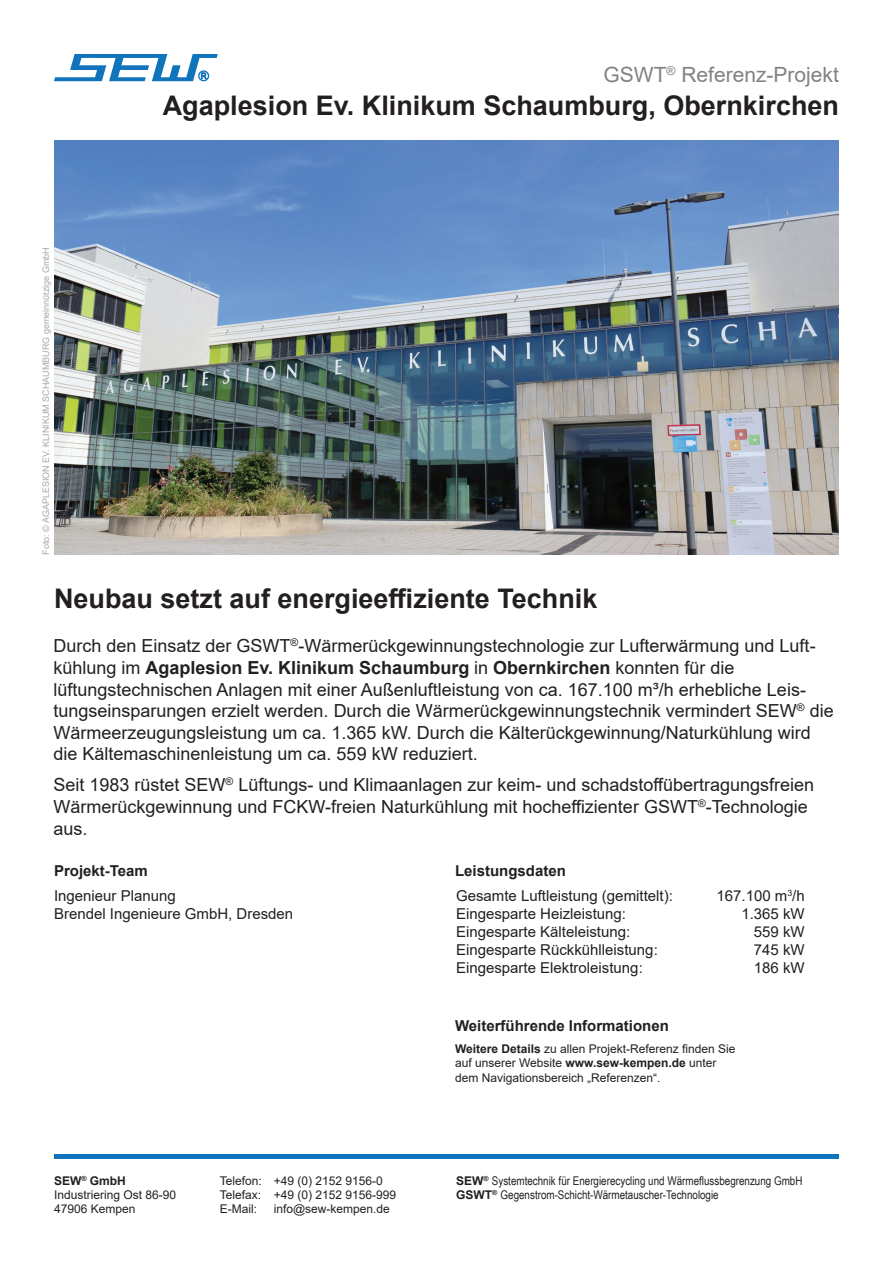
<style>
.page{position:relative;width:893px;height:1263px;background:#fff}
.page>*{position:absolute;margin:0;border:0;box-sizing:border-box;transform-origin:0 0}
.t1{font:700 27px "Arial";color:#231f20}
.t2{font:21px "Arial";color:#808285}
.t3{font:18px/21.6px "Arial";color:#231f20}
.t4{font:15px/18px "Arial";color:#231f20}
.t5{font:700 15px "Arial";color:#231f20}
.t6{font:12px/14.4px "Arial";color:#231f20}
.t7{font:12px/14.4px "Arial Narrow";color:#231f20}
.t8{font:9px "Arial";color:#a8a9ad}
.s1{font-weight:700}
.s2{font-family:"Arial";font-weight:700}
</style>
<div class="page">
<div style="left:54px;top:1154px;width:785px;height:5px;background:#1074bc"></div>
<svg style="left:54px;top:54px;width:164px;height:27px"></svg>
<img style="left:54px;top:140px;width:785px;height:415px">
<p class="t8" style="left:40px;top:555px;width:309px;rotate:-90deg">Foto: © AGAPLESION EV. KLINIKUM SCHAUMBURG gemeinnützige GmbH</p>
<p class="t2" style="left:604px;top:60px;width:237px">GSWT<sup>®</sup> Referenz-Projekt</p>
<h1 class="t1" style="left:163px;top:87px;width:678px">Agaplesion Ev. Klinikum Schaumburg, Obernkirchen</h1>
<h1 class="t1" style="left:54px;top:579px;width:545px">Neubau setzt auf energieeffiziente Technik</h1>
<p class="t3" style="left:53px;top:635px;width:782px">Durch den Einsatz der GSWT<sup>®</sup>-Wärmerückgewinnungstechnologie zur Lufterwärmung und Luft&shy;kühlung im <span class="s1">Agaplesion Ev. Klinikum Schaumburg</span> in <span class="s1">Obernkirchen</span> konnten für die lüftungstechnischen Anlagen mit einer Außenluftleistung von ca. 167.100 m³/h erhebliche Leis&shy;tungseinsparungen erzielt werden. Durch die Wärmerückgewinnungstechnik vermindert SEW<sup>®</sup> die Wärmeerzeugungsleistung um ca. 1.365 kW. Durch die Kälterückgewinnung/Naturkühlung wird die Kältemaschinenleistung um ca. 559 kW reduziert.</p>
<p class="t3" style="left:53px;top:774px;width:762px">Seit 1983 rüstet SEW<sup>®</sup> Lüftungs- und Klimaanlagen zur keim- und schadstoffübertragungsfreien<br>Wärmerückgewinnung und FCKW-freien Naturkühlung mit hocheffizienter GSWT<sup>®</sup>-Technologie aus.</p>
<p class="t5" style="left:54px;top:860px;width:95px">Projekt-Team</p>
<p class="t5" style="left:455px;top:860px;width:112px">Leistungsdaten</p>
<p class="t4" style="left:54px;top:886px;width:241px">Ingenieur Planung<br>Brendel Ingenieure GmbH, Dresden</p>
<p class="t4" style="left:456px;top:886px;width:218px">Gesamte Luftleistung (gemittelt):</p>
<p class="t4" style="left:716px;top:886px;width:90px">167.100 m<sup>3</sup>/h</p>
<p class="t4" style="left:456px;top:904px;width:172px">Eingesparte Heizleistung:</p>
<p class="t4" style="left:741px;top:904px;width:65px">1.365 kW</p>
<p class="t4" style="left:456px;top:922px;width:176px">Eingesparte Kälteleistung:</p>
<p class="t4" style="left:754px;top:922px;width:52px">559 kW</p>
<p class="t4" style="left:456px;top:940px;width:203px">Eingesparte Rückkühlleistung:</p>
<p class="t4" style="left:754px;top:940px;width:52px">745 kW</p>
<p class="t4" style="left:456px;top:958px;width:188px">Eingesparte Elektroleistung:</p>
<p class="t4" style="left:754px;top:958px;width:52px">186 kW</p>
<p class="t5" style="left:455px;top:1015px;width:215px">Weiterführende Informationen</p>
<p class="t6" style="left:54px;top:1173px;width:124px"><span class="s1">SEW</span><sup>®</sup> <span class="s1">GmbH<br></span>Industriering Ost 86-90<br>47906 Kempen</p>
<p class="t6" style="left:220px;top:1173px;width:178px">Telefon: +49 (0) 2152 9156-0<br>Telefax: +49 (0) 2152 9156-999<br>E-Mail:</p>
<p class="t6" style="left:274px;top:1202px;width:118px">info@sew-kempen.de</p>
<p class="t6" style="left:455px;top:1041px;width:282px"><span class="s1">Weitere Details</span> zu allen Projekt-Referenz finden Sie auf unserer Website <span class="s1">www.sew-kempen.de</span> unter dem Navigationsbereich „Referenzen“.</p>
<p class="t7" style="left:456px;top:1173px;width:348px"><span class="s2">SEW</span><sup>®</sup> Systemtechnik für Energierecycling und Wärmeflussbegrenzung GmbH<br><span class="s2">GSWT</span><sup>®</sup> Gegenstrom-Schicht-Wärmetauscher-Technologie</p>
</div>
